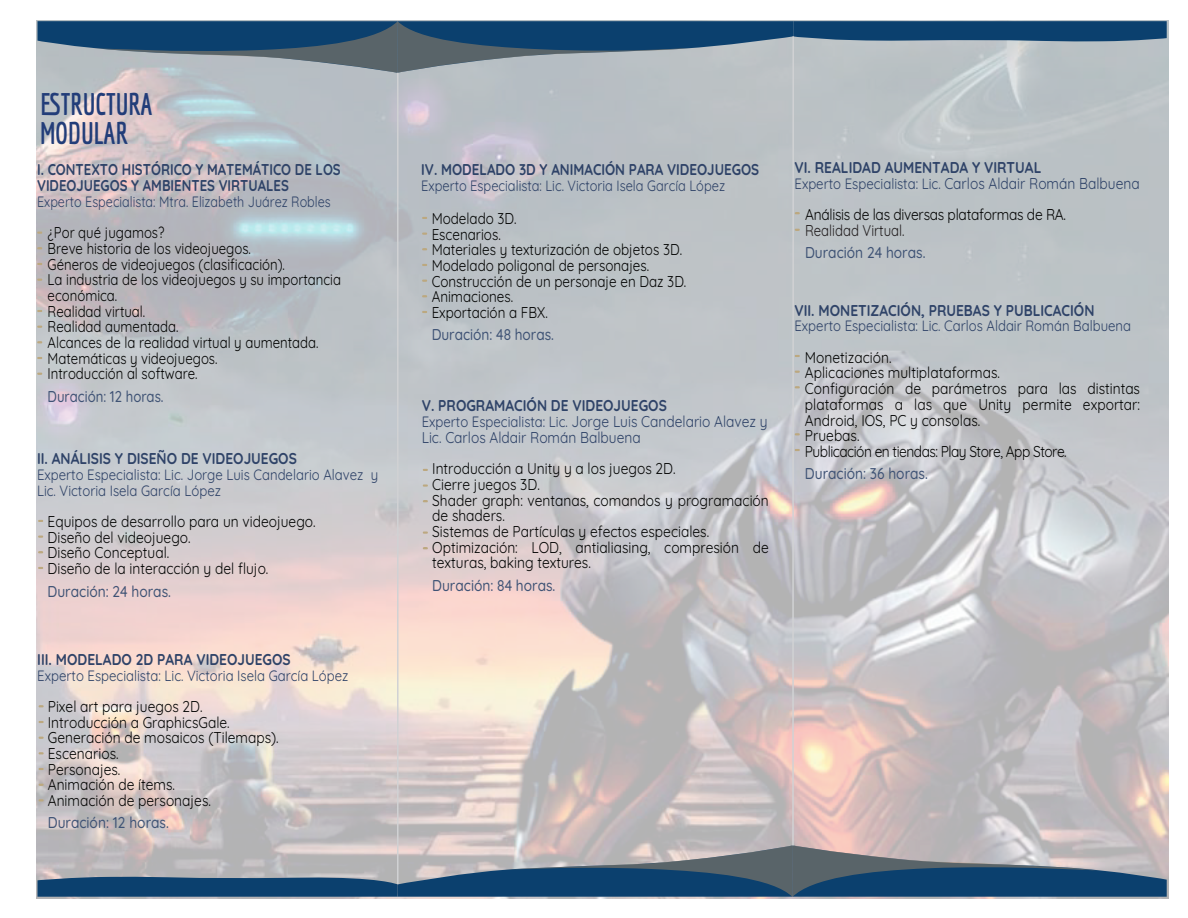
<style>
.page{position:relative;width:1188px;height:918px;background:#fff}
.page>*{position:absolute;margin:0;border:0;box-sizing:border-box;transform-origin:0 0}
.t1{font:700 30.45px/30px "Economica";color:#223d79;scale:.88 1}
.t2{font:300 15.75px/15.8px "Quicksand";color:#040504;scale:.88 1}
.t3{font:300 15.75px/15.8px "Quicksand";color:#2f4368;scale:.88 1}
.t4{font:300 15.75px/15.8px "Quicksand";color:#040504;scale:.84 1}
.t5{font:300 15.75px/15.8px "Quicksand";color:#040504;scale:.85 1}
.t6{font:300 15.75px "Quicksand";color:#3f5375;scale:.88 1}
.t7{font:300 15.75px/15.8px "Quicksand";color:#2f4368;scale:.84 1}
.t8{font:300 15.75px "Quicksand";color:#2f4368;scale:.85 1}
.t9{font:300 15.75px "Quicksand";letter-spacing:-.02em;color:#040504;scale:.88 1}
.t10{font:300 15.75px "Quicksand";color:#3f5375;scale:.84 1}
.t11{font:300 15.75px "Quicksand";color:#3f5375;scale:.87 1}
.t12{font:300 15.75px "Quicksand";color:#231f20;scale:.84 1}
.t13{font:300 15px/15.8px "Quicksand";color:#2f4368;scale:.88 1}
.t14{font:300 15px "Quicksand";color:#2f4368;scale:.85 1}
.t15{font:300 15px "Quicksand";color:#2f4368;scale:.84 1}
.s1{font-size:15px}
</style>
<div class="page">
<img style="left:37px;top:20px;width:1131px;height:879px">
<svg style="left:37px;top:519px;width:7px;height:4px"></svg>
<svg style="left:37px;top:535px;width:7px;height:3px"></svg>
<svg style="left:37px;top:551px;width:7px;height:3px"></svg>
<svg style="left:37px;top:566px;width:7px;height:4px"></svg>
<svg style="left:36px;top:231px;width:7px;height:3px"></svg>
<svg style="left:36px;top:247px;width:7px;height:3px"></svg>
<svg style="left:36px;top:262px;width:7px;height:4px"></svg>
<svg style="left:36px;top:278px;width:7px;height:3px"></svg>
<svg style="left:36px;top:309px;width:7px;height:4px"></svg>
<svg style="left:36px;top:325px;width:7px;height:3px"></svg>
<svg style="left:36px;top:341px;width:7px;height:3px"></svg>
<svg style="left:36px;top:356px;width:7px;height:4px"></svg>
<svg style="left:36px;top:372px;width:7px;height:4px"></svg>
<svg style="left:38px;top:705px;width:6px;height:3px"></svg>
<svg style="left:38px;top:720px;width:6px;height:4px"></svg>
<svg style="left:38px;top:736px;width:6px;height:3px"></svg>
<svg style="left:38px;top:752px;width:6px;height:3px"></svg>
<svg style="left:38px;top:767px;width:6px;height:4px"></svg>
<svg style="left:38px;top:783px;width:6px;height:4px"></svg>
<svg style="left:38px;top:799px;width:6px;height:3px"></svg>
<svg style="left:422px;top:468px;width:7px;height:4px"></svg>
<svg style="left:422px;top:484px;width:7px;height:3px"></svg>
<svg style="left:422px;top:500px;width:7px;height:3px"></svg>
<svg style="left:422px;top:531px;width:7px;height:3px"></svg>
<svg style="left:422px;top:547px;width:7px;height:3px"></svg>
<svg style="left:421px;top:216px;width:7px;height:4px"></svg>
<svg style="left:421px;top:232px;width:7px;height:3px"></svg>
<svg style="left:421px;top:248px;width:7px;height:3px"></svg>
<svg style="left:421px;top:263px;width:7px;height:4px"></svg>
<svg style="left:421px;top:279px;width:7px;height:3px"></svg>
<svg style="left:421px;top:295px;width:7px;height:3px"></svg>
<svg style="left:421px;top:310px;width:7px;height:4px"></svg>
<svg style="left:794px;top:354px;width:7px;height:4px"></svg>
<svg style="left:794px;top:370px;width:7px;height:3px"></svg>
<svg style="left:794px;top:386px;width:7px;height:3px"></svg>
<svg style="left:794px;top:433px;width:7px;height:3px"></svg>
<svg style="left:794px;top:448px;width:7px;height:4px"></svg>
<svg style="left:794px;top:212px;width:7px;height:3px"></svg>
<svg style="left:794px;top:228px;width:7px;height:4px"></svg>
<svg style="left:37px;top:845px;width:1130px;height:52px;background:#687d91"></svg>
<svg style="left:37px;top:21px;width:1130px;height:52px;background:#627e94"></svg>
<hr style="left:397px;top:73px;width:2px;height:811px;background:#d1d2d4">
<hr style="left:792px;top:36px;width:2px;height:809px;background:#d1d2d4">
<h1 class="t1" style="left:40px;top:88px;width:129px">ESTRUCTURA<br>MODULAR</h1>
<p class="t7" style="left:37px;top:160px;width:363px">I. CONTEXTO HISTÓRICO Y MATEMÁTICO DE LOS<br>VIDEOJUEGOS Y AMBIENTES VIRTUALES</p>
<p class="t15" style="left:37px;top:190px;width:351px">Experto Especialista: Mtra. Elizabeth Juárez Robles</p>
<p class="t4" style="left:48px;top:223px;width:351px">¿Por qué jugamos?<br>Breve historia de los videojuegos.<br>Géneros de videojuegos (clasificación).<br>La industria de los videojuegos y su importancia económica.<br>Realidad virtual.<br>Realidad aumentada.<br>Alcances de la realidad virtual y aumentada.<br>Matemáticas y videojuegos.<br>Introducción al software.</p>
<p class="t10" style="left:48px;top:384px;width:140px">Duración: 12 horas.</p>
<p class="t3" style="left:37px;top:449px;width:297px">II. ANÁLISIS Y DISEÑO DE VIDEOJUEGOS</p>
<p class="t13" style="left:37px;top:465px;width:389px">Experto Especialista: Lic. Jorge Luis Candelario Alavez y<br>Lic. Victoria Isela García López</p>
<p class="t2" style="left:48px;top:512px;width:306px">Equipos de desarrollo para un videojuego.<br>Diseño del videojuego.<br>Diseño Conceptual.<br>Diseño de la interacción y del flujo.</p>
<p class="t6" style="left:48px;top:579px;width:142px">Duración: 24 horas.</p>
<p class="t3" style="left:37px;top:650px;width:290px">III. MODELADO 2D PARA VIDEOJUEGOS</p>
<p class="t13" style="left:37px;top:666px;width:355px">Experto Especialista: Lic. Victoria Isela García López</p>
<p class="t2" style="left:48px;top:697px;width:264px">Pixel art para juegos 2D.<br>Introducción a GraphicsGale.<br>Generación de mosaicos (Tilemaps).<br>Escenarios.<br>Personajes.<br>Animación de ítems.<br>Animación de personajes.</p>
<p class="t6" style="left:48px;top:811px;width:139px">Duración: 12 horas.</p>
<p class="t8" style="left:421px;top:157px;width:399px">IV. MODELADO 3D Y ANIMACIÓN PARA VIDEOJUEGOS</p>
<p class="t14" style="left:421px;top:175px;width:359px">Experto Especialista: Lic. Victoria Isela García López</p>
<p class="t5" style="left:432px;top:209px;width:301px">Modelado 3D.<br>Escenarios.<br>Materiales y texturización de objetos 3D.<br>Modelado poligonal de personajes.<br>Construcción de un personaje en Daz 3D.<br>Animaciones.<br>Exportación a FBX.</p>
<p class="t11" style="left:432px;top:323px;width:142px">Duración: 48 horas.</p>
<p class="t3" style="left:422px;top:396px;width:395px">V. PROGRAMACIÓN DE VIDEOJUEGOS<br><span class="s1">Experto Especialista: Lic.</span> Jorge Luis Candelario Alavez y<br>Lic. Carlos Aldair Román Balbuena</p>
<p class="t2" style="left:432px;top:459px;width:384px">Introducción a Unity y a los juegos 2D.<br>Cierre juegos 3D.<br>Shader graph: ventanas, comandos y programación de shaders.<br>Sistemas de Partículas y efectos especiales.<br>Optimización: LOD, antialiasing, compresión de texturas, baking textures.</p>
<p class="t6" style="left:432px;top:573px;width:142px">Duración: 84 horas.</p>
<p class="t3" style="left:795px;top:158px;width:394px">VI. REALIDAD AUMENTADA Y VIRTUAL<br><span class="s1">Experto Especialista: Lic.</span> Carlos Aldair Román Balbuena</p>
<p class="t9" style="left:805px;top:202px;width:298px">Análisis de las diversas plataformas de RA.</p>
<p class="t12" style="left:805px;top:218px;width:120px">Realidad Virtual.</p>
<p class="t6" style="left:805px;top:240px;width:138px">Duración 24 horas.</p>
<p class="t3" style="left:794px;top:301px;width:342px">VII. MONETIZACIÓN, PRUEBAS Y PUBLICACIÓN</p>
<p class="t13" style="left:794px;top:317px;width:384px">Experto Especialista: Lic. Carlos Aldair Román Balbuena</p>
<p class="t2" style="left:805px;top:348px;width:382px">Monetización.<br>Aplicaciones multiplataformas.<br>Configuración de parámetros para las distintas plataformas a las que Unity permite exportar:<br>Android, IOS, PC y consolas.<br>Pruebas.<br>Publicación en tiendas: Play Store, App Store.</p>
<p class="t6" style="left:805px;top:462px;width:141px">Duración: 36 horas.</p>
</div>
